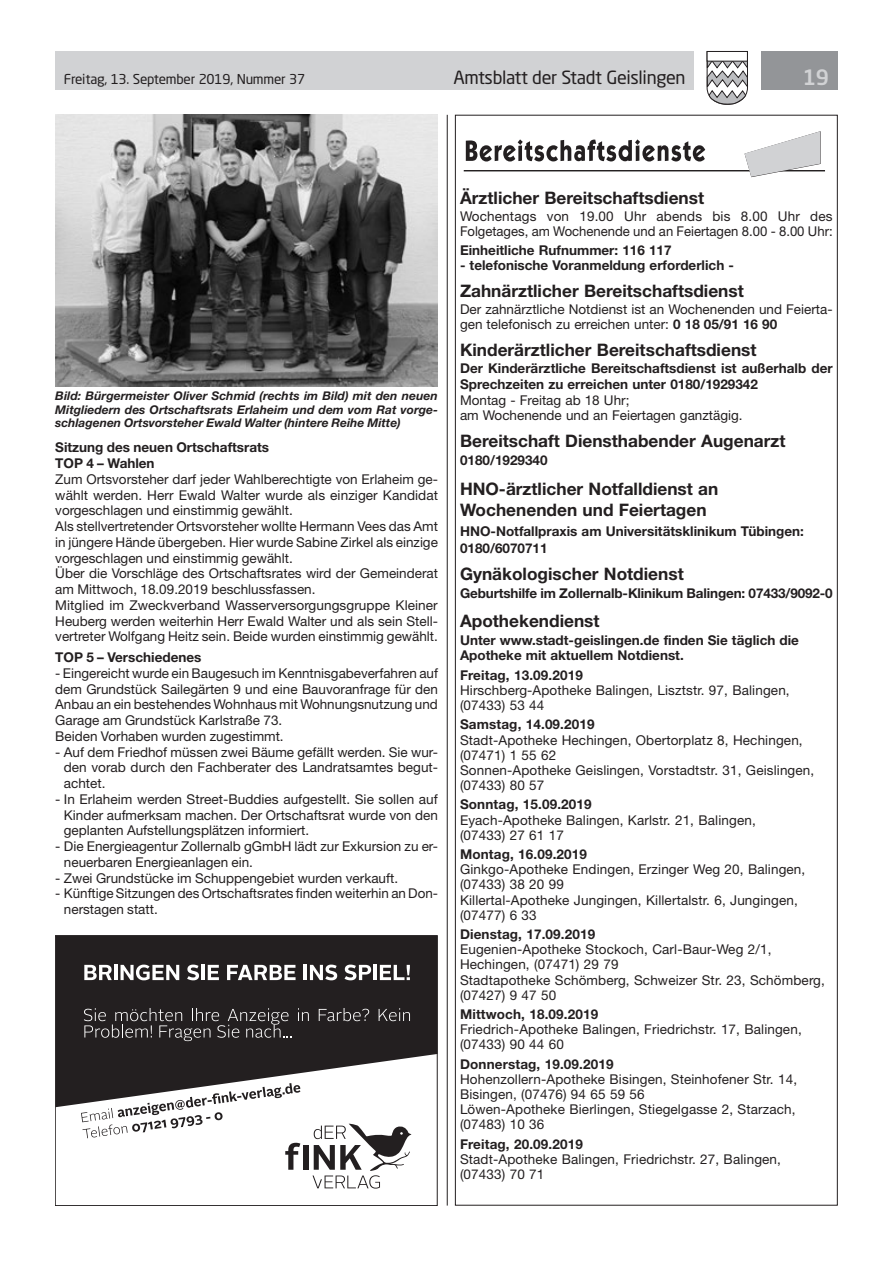
<style>
.page{position:relative;width:893px;height:1263px;background:#fff}
.page>*{position:absolute;margin:0;border:0;box-sizing:border-box;transform-origin:0 0}
.t1{font:500 21px "Neo Sans Std";color:#d1d2d4}
.t2{font:18px "Neo Sans Std";letter-spacing:-.02em;color:#231f20}
.t3{font:700 17.25px/20.9px "Helvetica Neue LT Std";color:#231f20}
.t4{font:13.5px/15.8px "Helvetica Neue LT Std";color:#231f20}
.t5{font:700 13.5px/16.5px "Helvetica Neue LT Std";color:#231f20}
.t6{font:13.5px "Neo Sans Std";letter-spacing:-.015em;color:#231f20}
.t7{font:italic 700 12px/13px "Helvetica Neue LT Std";color:#231f20;text-align:justify}
.s1{font-weight:700}
</style>
<div class="page">
<div style="left:55px;top:51px;width:639px;height:38px;background:#d1d2d4"></div>
<div style="left:761px;top:51px;width:77px;height:38px;background:#939598"></div>
<svg style="left:706px;top:51px;width:42px;height:54px"></svg>
<div style="left:707px;top:51px;width:41px;height:10px;background:#fff;border:1px solid #231f20"></div>
<hr style="left:447px;top:115px;width:1px;height:1090px;background:#231f20">
<img style="left:55px;top:115px;width:383px;height:272px">
<hr style="left:464px;top:170px;width:361px;height:1px;background:#231f20">
<svg style="left:744px;top:131px;width:77px;height:46px"></svg>
<svg style="left:466px;top:139px;width:239px;height:22px"></svg>
<svg style="left:57px;top:937px;width:379px;height:170px;background:#403d3e"></svg>
<svg style="left:84px;top:965px;width:28px;height:15px"></svg>
<hr style="left:114px;top:965px;width:4px;height:15px;background:#fff">
<svg style="left:121px;top:964px;width:58px;height:16px"></svg>
<svg style="left:187px;top:964px;width:12px;height:16px"></svg>
<hr style="left:201px;top:965px;width:4px;height:15px;background:#fff">
<svg style="left:208px;top:965px;width:11px;height:15px"></svg>
<svg style="left:227px;top:965px;width:69px;height:15px"></svg>
<hr style="left:304px;top:965px;width:3px;height:15px;background:#fff">
<svg style="left:310px;top:964px;width:27px;height:16px"></svg>
<svg style="left:345px;top:964px;width:26px;height:16px"></svg>
<hr style="left:374px;top:965px;width:3px;height:15px;background:#fff">
<svg style="left:380px;top:965px;width:30px;height:15px"></svg>
<svg style="left:298px;top:1008px;width:11px;height:13px"></svg>
<svg style="left:319px;top:1008px;width:50px;height:13px"></svg>
<svg style="left:379px;top:1008px;width:31px;height:13px"></svg>
<svg style="left:84px;top:1008px;width:207px;height:33px;background:#3f3c3d"></svg>
<svg style="left:81px;top:1083px;width:219px;height:87px"></svg>
<div style="left:303px;top:1145px;width:5px;height:25px;background:#231f20"></div>
<svg style="left:312px;top:1124px;width:100px;height:64px"></svg>
<div style="left:55px;top:935px;width:383px;height:270px;border:1px solid #231f20"></div>
<p class="t6" style="left:64px;top:71px;width:243px">Freitag, 13. September 2019, Nummer 37</p>
<h2 class="t2" style="left:453px;top:66px;width:234px">Amtsblatt der Stadt Geislingen</h2>
<h1 class="t1" style="left:803px;top:64px;width:28px">19</h1>
<p class="t7" style="left:55px;top:389px;width:384px">Bild: Bürgermeister Oliver Schmid (rechts im Bild) mit den neuen Mitgliedern des Ortschaftsrats Erlaheim und dem vom Rat vorge&shy;schlagenen Ortsvorsteher Ewald Walter (hintere Reihe Mitte)</p>
<p class="t5" style="left:55px;top:438px;width:215px">Sitzung des neuen Ortschaftsrats<br>TOP 4 – Wahlen</p>
<p class="t4" style="left:55px;top:471px;width:384px">Zum Ortsvorsteher darf jeder Wahlberechtigte von Erlaheim ge&shy;wählt werden. Herr Ewald Walter wurde als einziger Kandidat vorgeschlagen und einstimmig gewählt.<br>Als stellvertretender Ortsvorsteher wollte Hermann Vees das Amt in jüngere Hände übergeben. Hier wurde Sabine Zirkel als einzige vorgeschlagen und einstimmig gewählt.<br>Über die Vorschläge des Ortschaftsrates wird der Gemeinderat am Mittwoch, 18.09.2019 beschlussfassen.<br>Mitglied im Zweckverband Wasserversorgungsgruppe Kleiner Heuberg werden weiterhin Herr Ewald Walter und als sein Stell&shy;vertreter Wolfgang Heitz sein. Beide wurden einstimmig gewählt.</p>
<p class="t5" style="left:55px;top:649px;width:148px">TOP 5 – Verschiedenes</p>
<p class="t4" style="left:55px;top:665px;width:384px">- Eingereicht wurde ein Baugesuch im Kenntnisgabeverfahren auf dem Grundstück Sailegärten 9 und eine Bauvoranfrage für den Anbau an ein bestehendes Wohnhaus mit Wohnungsnutzung und Garage am Grundstück Karlstraße 73.<br>Beiden Vorhaben wurden zugestimmt.</p>
<p class="t4" style="left:64px;top:744px;width:376px;text-align:justify;text-indent:-9px">- Auf dem Friedhof müssen zwei Bäume gefällt werden. Sie wur&shy;den vorab durch den Fachberater des Landratsamtes begut&shy;achtet.</p>
<p class="t4" style="left:64px;top:791px;width:376px;text-align:justify;text-indent:-9px">- In Erlaheim werden Street-Buddies aufgestellt. Sie sollen auf Kinder aufmerksam machen. Der Ortschaftsrat wurde von den geplanten Aufstellungsplätzen informiert.</p>
<p class="t4" style="left:64px;top:838px;width:376px;text-indent:-9px">- Die Energieagentur Zollernalb gGmbH lädt zur Exkursion zu er&shy;neuerbaren Energieanlagen ein.</p>
<p class="t4" style="left:55px;top:870px;width:344px">- Zwei Grundstücke im Schuppengebiet wurden verkauft.</p>
<p class="t4" style="left:64px;top:885px;width:376px;text-indent:-9px">- Künftige Sitzungen des Ortschaftsrates finden weiterhin an Don&shy;nerstagen statt.</p>
<p class="t3" style="left:460px;top:187px;width:246px">Ärztlicher Bereitschaftsdienst</p>
<p class="t4" style="left:460px;top:209px;width:374px;line-height:14.9px">Wochentags von 19.00 Uhr abends bis 8.00 Uhr des<br>Folgetages, am Wochenende und an Feiertagen 8.00 - 8.00 Uhr:</p>
<p class="t5" style="left:460px;top:242px;width:213px">Einheitliche Rufnummer: 116 117</p>
<p class="t5" style="left:460px;top:257px;width:275px">- telefonische Voranmeldung erforderlich -</p>
<p class="t3" style="left:460px;top:280px;width:285px">Zahnärztlicher Bereitschaftsdienst</p>
<p class="t4" style="left:460px;top:302px;width:374px;line-height:14.9px">Der zahnärztliche Notdienst ist an Wochenenden und Feierta&shy;gen telefonisch zu erreichen unter: <span class="s1">0 18 05/91 16 90</span></p>
<p class="t3" style="left:460px;top:339px;width:298px">Kinderärztlicher Bereitschaftsdienst</p>
<p class="t5" style="left:460px;top:360px;width:374px;line-height:15.6px">Der Kinderärztliche Bereitschaftsdienst ist außerhalb der<br>Sprechzeiten zu erreichen unter 0180/1929342</p>
<p class="t4" style="left:460px;top:392px;width:284px">Montag - Freitag ab 18 Uhr;<br>am Wochenende und an Feiertagen ganztägig.</p>
<p class="t3" style="left:460px;top:430px;width:327px">Bereitschaft Diensthabender Augenarzt</p>
<p class="t5" style="left:460px;top:451px;width:89px">0180/1929340</p>
<p class="t3" style="left:460px;top:478px;width:260px">HNO-ärztlicher Notfalldienst an<br>Wochenenden und Feiertagen</p>
<p class="t5" style="left:460px;top:522px;width:345px;line-height:17.5px">HNO-Notfallpraxis am Universitätsklinikum Tübingen:<br>0180/6070711</p>
<p class="t3" style="left:460px;top:563px;width:225px">Gynäkologischer Notdienst</p>
<p class="t5" style="left:460px;top:585px;width:374px">Geburtshilfe im Zollernalb-Klinikum Balingen: 07433/9092-0</p>
<p class="t3" style="left:460px;top:610px;width:141px">Apothekendienst</p>
<p class="t5" style="left:460px;top:632px;width:341px;line-height:15.5px">Unter www.stadt-geislingen.de finden Sie täglich die<br>Apotheke mit aktuellem Notdienst.</p>
<p class="t5" style="left:460px;top:666px;width:124px">Freitag, 13.09.2019</p>
<p class="t4" style="left:460px;top:682px;width:331px;line-height:15.1px">Hirschberg-Apotheke Balingen, Lisztstr. 97, Balingen, (07433) 53 44</p>
<p class="t5" style="left:460px;top:716px;width:136px">Samstag, 14.09.2019</p>
<p class="t4" style="left:460px;top:732px;width:356px;line-height:15.1px">Stadt-Apotheke Hechingen, Obertorplatz 8, Hechingen, (07471) 1 55 62<br>Sonnen-Apotheke Geislingen, Vorstadtstr. 31, Geislingen, (07433) 80 57</p>
<p class="t5" style="left:460px;top:796px;width:133px">Sonntag, 15.09.2019</p>
<p class="t4" style="left:460px;top:812px;width:297px;line-height:15.1px">Eyach-Apotheke Balingen, Karlstr. 21, Balingen, (07433) 27 61 17</p>
<p class="t5" style="left:460px;top:846px;width:128px">Montag, 16.09.2019</p>
<p class="t4" style="left:460px;top:862px;width:347px;line-height:15.1px">Ginkgo-Apotheke Endingen, Erzinger Weg 20, Balingen, (07433) 38 20 99<br>Killertal-Apotheke Jungingen, Killertalstr. 6, Jungingen, (07477) 6 33</p>
<p class="t5" style="left:460px;top:926px;width:137px">Dienstag, 17.09.2019</p>
<p class="t4" style="left:460px;top:942px;width:366px;line-height:15.1px">Eugenien-Apotheke Stockoch, Carl-Baur-Weg 2/1, Hechingen, (07471) 29 79<br>Stadtapotheke Schömberg, Schweizer Str. 23, Schömberg, (07427) 9 47 50</p>
<p class="t5" style="left:460px;top:1006px;width:140px">Mittwoch, 18.09.2019</p>
<p class="t4" style="left:460px;top:1022px;width:343px;line-height:15.1px">Friedrich-Apotheke Balingen, Friedrichstr. 17, Balingen, (07433) 90 44 60</p>
<p class="t5" style="left:460px;top:1055px;width:155px">Donnerstag, 19.09.2019</p>
<p class="t4" style="left:460px;top:1071px;width:339px;line-height:15.1px">Hohenzollern-Apotheke Bisingen, Steinhofener Str. 14, Bisingen, (07476) 94 65 59 56<br>Löwen-Apotheke Bierlingen, Stiegelgasse 2, Starzach, (07483) 10 36</p>
<p class="t5" style="left:460px;top:1135px;width:124px">Freitag, 20.09.2019</p>
<p class="t4" style="left:460px;top:1151px;width:322px;line-height:15.1px">Stadt-Apotheke Balingen, Friedrichstr. 27, Balingen, (07433) 70 71</p>
</div>
